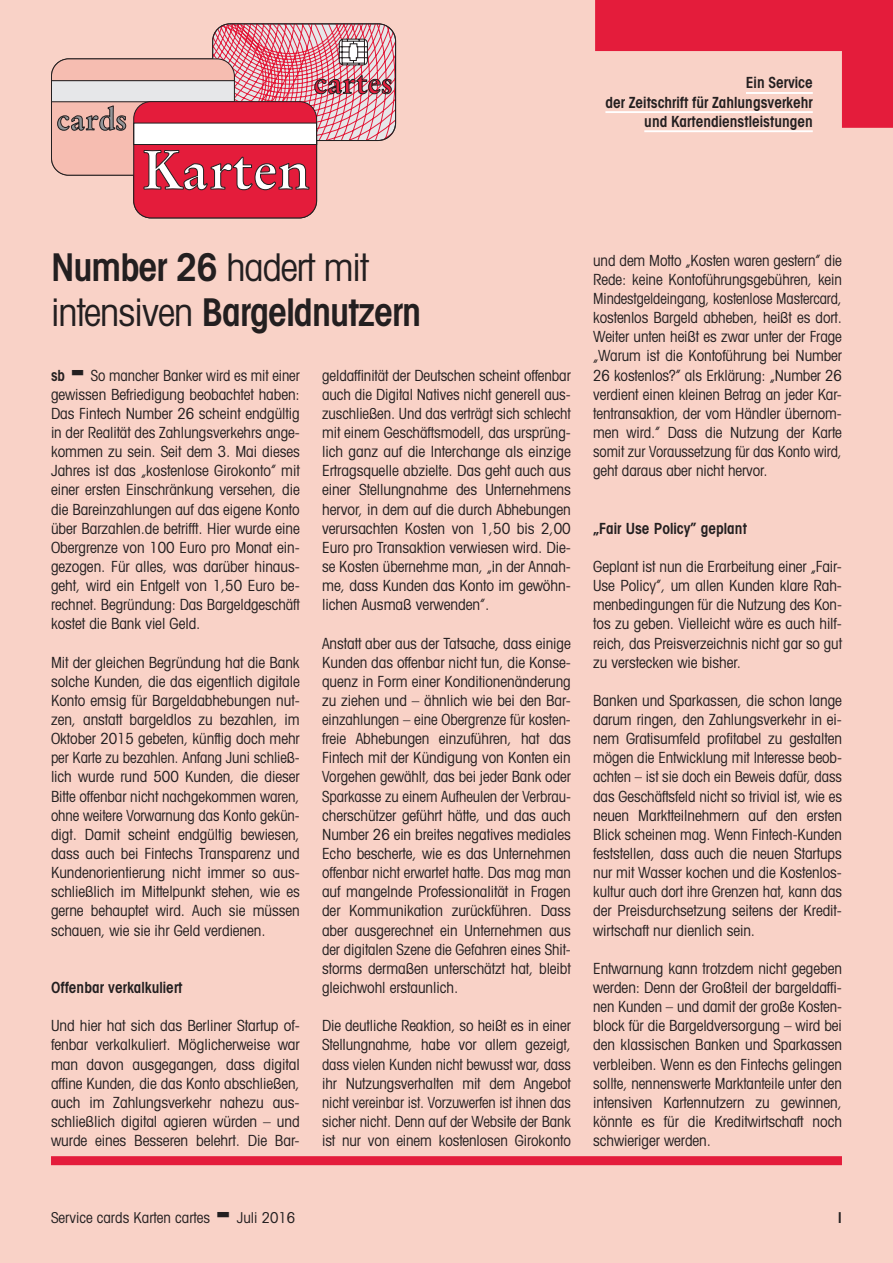
<style>
.page{position:relative;width:893px;height:1263px;background:#f9d2c7}
.page>*{position:absolute;margin:0;border:0;box-sizing:border-box;transform-origin:0 0}
.t1{font:700 54.75px "Stempel Garamond";color:#fff}
.t2{font:600 condensed 38.25px/45px "Avant Garde";letter-spacing:-.025em;color:#231f20}
.t3{font:700 30.45px "Stempel Garamond";color:#e41c3b}
.t4{font:700 30.45px "Stempel Garamond";color:#939598}
.t5{font:condensed 15.3px/19.2px "Avant Garde";letter-spacing:-.005em;color:#231f20;text-align:justify}
.t6{font:condensed 15.3px/19.2px "Avant Garde";letter-spacing:-.005em;color:#231f20;text-align:justify;scale:.95 1}
.t7{font:600 condensed 15.3px/19.2px "Avant Garde";color:#231f20;text-align:right}
.t8{font:600 condensed 15.3px "Avant Garde";color:#231f20;scale:.96 1}
.t9{font:condensed 15px "Avant Garde";color:#231f20}
.t10{font:600 condensed 15px "Avant Garde";color:#231f20}
.s1{font-weight:400}
</style>
<div class="page">
<div style="left:51px;top:1156px;width:791px;height:9px;background:#e41c3b"></div>
<hr style="left:644px;top:130px;width:169px;height:2px;background:#fff">
<div style="left:134px;top:101px;width:183px;height:117px;background:#e41c3b;border-radius:17px"></div>
<svg style="left:51px;top:24px;width:345px;height:166px"></svg>
<svg style="left:595px;top:0;width:298px;height:128px"></svg>
<h3 class="t4" style="left:57px;top:100px;width:72px">cards</h3>
<h3 class="t3" style="left:314px;top:64px;width:81px">cartes</h3>
<h1 class="t1" style="left:141px;top:136px;width:171px">Karten</h1>
<p class="t7" style="left:605px;top:73px;width:209px">Ein Service<br>der Zeitschrift für Zahlungsverkehr und Kartendienstleistungen</p>
<h2 class="t2" style="left:51px;top:244px;width:372px">Number 26 <span class="s1">hadert mit intensiven</span> Bargeldnutzern</h2>
<p class="t6" style="left:51px;top:365px;width:263px;text-indent:40px">So mancher Banker wird es mit einer gewissen Befriedigung beobachtet haben:<br>Das Fintech Number 26 scheint endgültig in der Realität des Zahlungsverkehrs ange&shy;kommen zu sein. Seit dem 3. Mai dieses Jahres ist das „kostenlose Girokonto” mit einer ersten Einschränkung versehen, die die Bareinzahlungen auf das eigene Konto über Barzahlen.de betrifft. Hier wurde eine Obergrenze von 100 Euro pro Monat ein&shy;gezogen. Für alles, was darüber hinaus&shy;geht, wird ein Entgelt von 1,50 Euro be&shy;rechnet. Begründung: Das Bargeldgeschäft kostet die Bank viel Geld.</p>
<p class="t5" style="left:51px;top:652px;width:250px">Mit der gleichen Begründung hat die Bank solche Kunden, die das eigentlich digitale Konto emsig für Bargeldabhebungen nut&shy;zen, anstatt bargeldlos zu bezahlen, im Oktober 2015 gebeten, künftig doch mehr per Karte zu bezahlen. Anfang Juni schließ&shy;lich wurde rund 500 Kunden, die dieser Bitte offenbar nicht nachgekommen waren, ohne weitere Vorwarnung das Konto gekün&shy;digt. Damit scheint endgültig bewiesen, dass auch bei Fintechs Transparenz und Kundenorientierung nicht immer so aus&shy;schließlich im Mittelpunkt stehen, wie es gerne behauptet wird. Auch sie müssen schauen, wie sie ihr Geld verdienen.</p>
<p class="t8" style="left:51px;top:366px;width:16px">sb</p>
<p class="t7" style="left:51px;top:978px;width:133px">Offenbar verkalkuliert</p>
<p class="t5" style="left:51px;top:1016px;width:250px">Und hier hat sich das Berliner Startup of&shy;fenbar verkalkuliert. Möglicherweise war man davon ausgegangen, dass digital affine Kunden, die das Konto abschließen, auch im Zahlungsverkehr nahezu aus&shy;schließlich digital agieren würden – und wurde eines Besseren belehrt. Die Bar-</p>
<p class="t5" style="left:322px;top:365px;width:250px">geldaffinität der Deutschen scheint offenbar auch die Digital Natives nicht generell aus&shy;zuschließen. Und das verträgt sich schlecht mit einem Geschäftsmodell, das ursprüng&shy;lich ganz auf die Interchange als einzige Ertragsquelle abzielte. Das geht auch aus einer Stellungnahme des Unternehmens hervor, in dem auf die durch Abhebungen verursachten Kosten von 1,50 bis 2,00<br>Euro pro Transaktion verwiesen wird. Die&shy;se Kosten übernehme man, „in der Annah&shy;me, dass Kunden das Konto im gewöhn&shy;lichen Ausmaß verwenden”.</p>
<p class="t5" style="left:322px;top:633px;width:250px">Anstatt aber aus der Tatsache, dass einige Kunden das offenbar nicht tun, die Konse&shy;quenz in Form einer Konditionenänderung zu ziehen und – ähnlich wie bei den Bar&shy;einzahlungen – eine Obergrenze für kosten&shy;freie Abhebungen einzuführen, hat das Fintech mit der Kündigung von Konten ein Vorgehen gewählt, das bei jeder Bank oder Sparkasse zu einem Aufheulen der Verbrau&shy;cherschützer geführt hätte, und das auch Number 26 ein breites negatives mediales Echo bescherte, wie es das Unternehmen offenbar nicht erwartet hatte. Das mag man auf mangelnde Professionalität in Fragen der Kommunikation zurückführen. Dass aber ausgerechnet ein Unternehmen aus der digitalen Szene die Gefahren eines Shit&shy;storms dermaßen unterschätzt hat, bleibt gleichwohl erstaunlich.</p>
<p class="t5" style="left:322px;top:1016px;width:250px">Die deutliche Reaktion, so heißt es in einer Stellungnahme, habe vor allem gezeigt, dass vielen Kunden nicht bewusst war, dass ihr Nutzungsverhalten mit dem Angebot nicht vereinbar ist. Vorzuwerfen ist ihnen das sicher nicht. Denn auf der Website der Bank ist nur von einem kostenlosen Girokonto</p>
<p class="t5" style="left:593px;top:250px;width:250px">und dem Motto „Kosten waren gestern” die Rede: keine Kontoführungsgebühren, kein Mindestgeldeingang, kostenlose Mastercard, kostenlos Bargeld abheben, heißt es dort.<br>Weiter unten heißt es zwar unter der Frage „Warum ist die Kontoführung bei Number 26 kostenlos?” als Erklärung: „Number 26 verdient einen kleinen Betrag an jeder Kar&shy;tentransaktion, der vom Händler übernom&shy;men wird.” Dass die Nutzung der Karte somit zur Voraussetzung für das Konto wird, geht daraus aber nicht hervor.</p>
<p class="t7" style="left:593px;top:518px;width:155px">„Fair Use Policy” geplant</p>
<p class="t5" style="left:593px;top:556px;width:250px">Geplant ist nun die Erarbeitung einer „Fair-Use Policy”, um allen Kunden klare Rah&shy;menbedingungen für die Nutzung des Kon&shy;tos zu geben. Vielleicht wäre es auch hilf&shy;reich, das Preisverzeichnis nicht gar so gut zu verstecken wie bisher.</p>
<p class="t5" style="left:593px;top:690px;width:250px">Banken und Sparkassen, die schon lange darum ringen, den Zahlungsverkehr in ei&shy;nem Gratisumfeld profitabel zu gestalten mögen die Entwicklung mit Interesse beob&shy;achten – ist sie doch ein Beweis dafür, dass das Geschäftsfeld nicht so trivial ist, wie es neuen Marktteilnehmern auf den ersten Blick scheinen mag. Wenn Fintech-Kunden feststellen, dass auch die neuen Startups nur mit Wasser kochen und die Kostenlos&shy;kultur auch dort ihre Grenzen hat, kann das der Preisdurchsetzung seitens der Kredit&shy;wirtschaft nur dienlich sein.</p>
<p class="t5" style="left:593px;top:958px;width:250px">Entwarnung kann trotzdem nicht gegeben werden: Denn der Großteil der bargeldaffi&shy;nen Kunden – und damit der große Kosten&shy;block für die Bargeldversorgung – wird bei den klassischen Banken und Sparkassen verbleiben. Wenn es den Fintechs gelingen sollte, nennenswerte Marktanteile unter den intensiven Kartennutzern zu gewinnen, könnte es für die Kreditwirtschaft noch schwieriger werden.</p>
<p class="t9" style="left:51px;top:1208px;width:161px">Service cards Karten cartes</p>
<p class="t9" style="left:237px;top:1208px;width:60px">Juli 2016</p>
<p class="t10" style="left:838px;top:1208px;width:6px">I</p>
</div>
